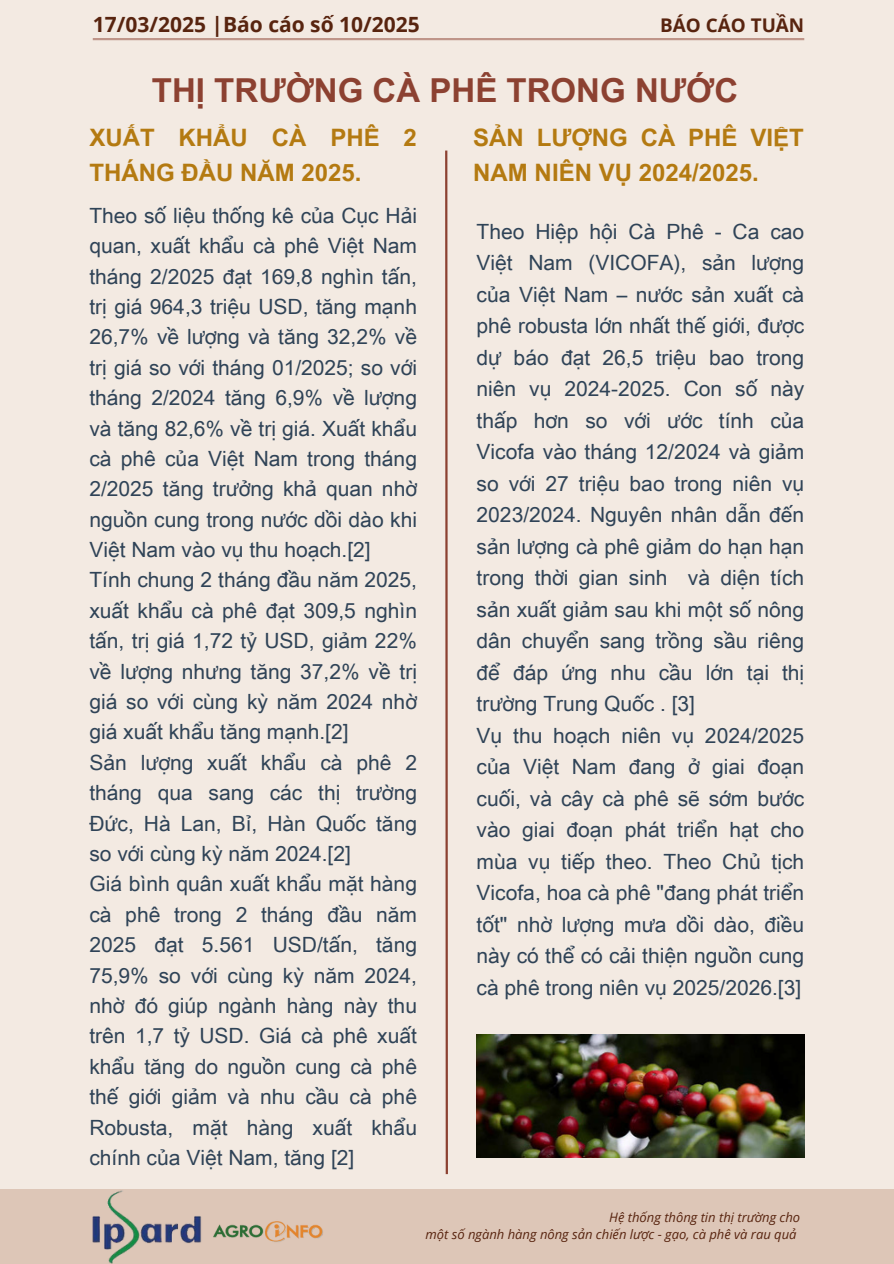
<style>
.page{position:relative;width:894px;height:1264px;background:#fff}
.page>*{position:absolute;margin:0;border:0;box-sizing:border-box;transform-origin:0 0}
.t1{font:700 33px "Arial Unicode MS";color:#8c4131}
.t2{font:700 24px/34.8px "Arial Unicode MS";color:#b47a11}
.t3{font:21px/30.3px "Arial Unicode MS";color:#2f4357}
.t4{font:700 21px "Open Sans";color:#58240f}
.t5{font:700 18.9px "Open Sans";color:#58240f}
.t6{font:italic 13.05px "Open Sans";color:#58240f}
</style>
<div class="page">
<div style="left:0;top:0;width:893px;height:1263px;background:#f3eae2"></div>
<svg style="left:445px;top:150px;width:3px;height:1025px;background:#a56a5c"></svg>
<hr style="left:93px;top:38px;width:711px;height:2px;background:#8c4131">
<div style="left:0;top:1189px;width:893px;height:74px;background:#ddc6b7"></div>
<img style="left:92px;top:1190px;width:110px;height:73px">
<img style="left:213px;top:1221px;width:110px;height:21px">
<img style="left:476px;top:1034px;width:328px;height:123px">
<h3 class="t4" style="left:93px;top:10px;width:328px">17/03/2025 |Báo cáo số 10/2025</h3>
<h5 class="t5" style="left:660px;top:11px;width:145px">BÁO CÁO TUẦN</h5>
<h2 class="t1" style="left:152px;top:67px;width:587px">THỊ TRƯỜNG CÀ PHÊ TRONG NƯỚC</h2>
<p class="t2" style="left:89px;top:119px;width:329px">XUẤT KHẨU CÀ PHÊ 2<br>THÁNG ĐẦU NĂM 2025.</p>
<h4 class="t3" style="left:89px;top:199px;width:329px">Theo số liệu thống kê của Cục Hải quan, xuất khẩu cà phê Việt Nam tháng 2/2025 đạt 169,8 nghìn tấn, trị giá 964,3 triệu USD, tăng mạnh<br>26,7% về lượng và tăng 32,2% về trị giá so với tháng 01/2025; so với tháng 2/2024 tăng 6,9% về lượng và tăng 82,6% về trị giá. Xuất khẩu cà phê của Việt Nam trong tháng<br>2/2025 tăng trưởng khả quan nhờ nguồn cung trong nước dồi dào khi<br>Việt Nam vào vụ thu hoạch.[2]<br>Tính chung 2 tháng đầu năm 2025, xuất khẩu cà phê đạt 309,5 nghìn tấn, trị giá 1,72 tỷ USD, giảm 22% về lượng nhưng tăng 37,2% về trị giá so với cùng kỳ năm 2024 nhờ giá xuất khẩu tăng mạnh.[2]<br>Sản lượng xuất khẩu cà phê 2 tháng qua sang các thị trường<br>Đức, Hà Lan, Bỉ, Hàn Quốc tăng so với cùng kỳ năm 2024.[2]<br>Giá bình quân xuất khẩu mặt hàng cà phê trong 2 tháng đầu năm<br>2025 đạt 5.561 USD/tấn, tăng<br>75,9% so với cùng kỳ năm 2024, nhờ đó giúp ngành hàng này thu trên 1,7 tỷ USD. Giá cà phê xuất khẩu tăng do nguồn cung cà phê thế giới giảm và nhu cầu cà phê<br>Robusta, mặt hàng xuất khẩu chính của Việt Nam, tăng [2]</h4>
<h4 class="t2" style="left:473px;top:119px;width:332px">SẢN LƯỢNG CÀ PHÊ VIỆT<br>NAM NIÊN VỤ 2024/2025.</h4>
<h2 class="t3" style="left:476px;top:214px;width:329px;line-height:31.5px">Theo Hiệp hội Cà Phê - Ca cao<br>Việt Nam (VICOFA), sản lượng của Việt Nam – nước sản xuất cà phê robusta lớn nhất thế giới, được dự báo đạt 26,5 triệu bao trong niên vụ 2024-2025. Con số này thấp hơn so với ước tính của<br>Vicofa vào tháng 12/2024 và giảm so với 27 triệu bao trong niên vụ<br>2023/2024. Nguyên nhân dẫn đến sản lượng cà phê giảm do hạn hạn trong thời gian sinh và diện tích sản xuất giảm sau khi một số nông dân chuyển sang trồng sầu riêng để đáp ứng nhu cầu lớn tại thị trường Trung Quốc . [3]<br>Vụ thu hoạch niên vụ 2024/2025 của Việt Nam đang ở giai đoạn cuối, và cây cà phê sẽ sớm bước vào giai đoạn phát triển hạt cho mùa vụ tiếp theo. Theo Chủ tịch<br>Vicofa, hoa cà phê "đang phát triển tốt" nhờ lượng mưa dồi dào, điều này có thể có cải thiện nguồn cung cà phê trong niên vụ 2025/2026.[3]</h2>
<p class="t6" style="left:609px;top:1208px;width:192px">Hệ thống thông tin thị trường cho</p>
<h1 class="t6" style="left:425px;top:1225px;width:372px">một số ngành hàng nông sản chiến lược - gạo, cà phê và rau quả</h1>
</div>
